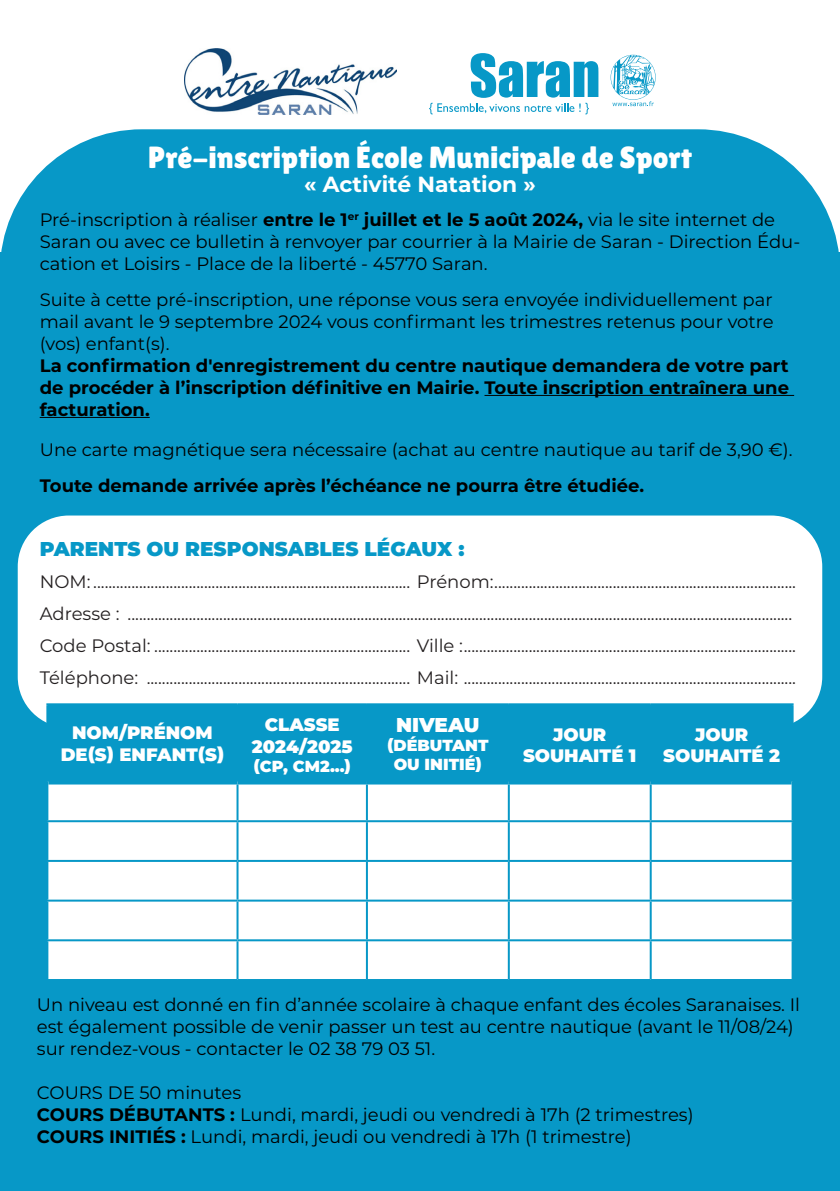
<style>
.page{position:relative;width:840px;height:1191px;background:#fff}
.page>*{position:absolute;margin:0;border:0;box-sizing:border-box;transform-origin:0 0}
.t1{font:30.6px "Lilita One";color:#fff}
.t2{font:700 21.8px "Montserrat";color:#fff}
.t3{font:900 20px "Montserrat";color:#0798c7}
.t4{font:900 20px "Montserrat";color:#fff}
.t5{font:18px/22px "Montserrat";color:#000}
.t6{font:18px/32px "Montserrat";color:#231f20}
.t7{font:700 18px/22px "Montserrat";color:#000;text-align:justify}
.t8{font:900 18px/21.6px "Montserrat";color:#fff;text-align:center}
.t9{font:900 16px/19.2px "Montserrat";color:#fff;text-align:center}
.s1{font-weight:700}
</style>
<div class="page">
<svg style="left:0;top:129px;width:839px;height:124px;background:#1ca0cb"></svg>
<div style="left:0;top:253px;width:839px;height:938px;background:#0798c7"></div>
<div style="left:18px;top:515px;width:803px;height:212px;background:#fff;border-radius:51px"></div>
<div style="left:48px;top:705px;width:743px;height:22px;background:#0798c7"></div>
<div style="left:48px;top:784px;width:743px;height:195px;background:#fff"></div>
<hr style="left:46px;top:703px;width:191px;height:2px;background:#0798c7">
<hr style="left:46px;top:705px;width:2px;height:76px;background:#0798c7">
<hr style="left:237px;top:703px;width:130px;height:2px;background:#0798c7">
<hr style="left:236px;top:705px;width:2px;height:73px;background:#0798c7">
<hr style="left:367px;top:703px;width:141px;height:2px;background:#0798c7">
<hr style="left:366px;top:705px;width:2px;height:73px;background:#0798c7">
<hr style="left:508px;top:703px;width:142px;height:2px;background:#0798c7">
<hr style="left:507px;top:705px;width:2px;height:73px;background:#0798c7">
<hr style="left:650px;top:703px;width:143px;height:2px;background:#0798c7">
<hr style="left:649px;top:705px;width:2px;height:73px;background:#0798c7">
<hr style="left:791px;top:705px;width:2px;height:76px;background:#0798c7">
<hr style="left:236px;top:784px;width:2px;height:36px;background:#0798c7">
<hr style="left:366px;top:784px;width:2px;height:36px;background:#0798c7">
<hr style="left:507px;top:784px;width:2px;height:36px;background:#0798c7">
<hr style="left:649px;top:784px;width:2px;height:36px;background:#0798c7">
<hr style="left:46px;top:820px;width:191px;height:2px;background:#0798c7">
<hr style="left:237px;top:820px;width:130px;height:2px;background:#0798c7">
<hr style="left:236px;top:822px;width:2px;height:38px;background:#0798c7">
<hr style="left:367px;top:820px;width:141px;height:2px;background:#0798c7">
<hr style="left:366px;top:822px;width:2px;height:38px;background:#0798c7">
<hr style="left:508px;top:820px;width:142px;height:2px;background:#0798c7">
<hr style="left:507px;top:822px;width:2px;height:38px;background:#0798c7">
<hr style="left:650px;top:820px;width:143px;height:2px;background:#0798c7">
<hr style="left:649px;top:822px;width:2px;height:38px;background:#0798c7">
<hr style="left:46px;top:860px;width:191px;height:2px;background:#0798c7">
<hr style="left:237px;top:860px;width:130px;height:2px;background:#0798c7">
<hr style="left:236px;top:862px;width:2px;height:37px;background:#0798c7">
<hr style="left:367px;top:860px;width:141px;height:2px;background:#0798c7">
<hr style="left:366px;top:862px;width:2px;height:37px;background:#0798c7">
<hr style="left:508px;top:860px;width:142px;height:2px;background:#0798c7">
<hr style="left:507px;top:862px;width:2px;height:37px;background:#0798c7">
<hr style="left:650px;top:860px;width:143px;height:2px;background:#0798c7">
<hr style="left:649px;top:862px;width:2px;height:37px;background:#0798c7">
<hr style="left:46px;top:899px;width:191px;height:2px;background:#0798c7">
<hr style="left:237px;top:899px;width:130px;height:2px;background:#0798c7">
<hr style="left:236px;top:901px;width:2px;height:38px;background:#0798c7">
<hr style="left:367px;top:899px;width:141px;height:2px;background:#0798c7">
<hr style="left:366px;top:901px;width:2px;height:38px;background:#0798c7">
<hr style="left:508px;top:899px;width:142px;height:2px;background:#0798c7">
<hr style="left:507px;top:901px;width:2px;height:38px;background:#0798c7">
<hr style="left:650px;top:899px;width:143px;height:2px;background:#0798c7">
<hr style="left:649px;top:901px;width:2px;height:38px;background:#0798c7">
<hr style="left:46px;top:939px;width:191px;height:2px;background:#0798c7">
<hr style="left:237px;top:939px;width:130px;height:2px;background:#0798c7">
<hr style="left:236px;top:941px;width:2px;height:38px;background:#0798c7">
<hr style="left:367px;top:939px;width:141px;height:2px;background:#0798c7">
<hr style="left:366px;top:941px;width:2px;height:38px;background:#0798c7">
<hr style="left:508px;top:939px;width:142px;height:2px;background:#0798c7">
<hr style="left:507px;top:941px;width:2px;height:38px;background:#0798c7">
<hr style="left:650px;top:939px;width:143px;height:2px;background:#0798c7">
<hr style="left:649px;top:941px;width:2px;height:38px;background:#0798c7">
<img style="left:184px;top:48px;width:212px;height:66px">
<hr style="left:484px;top:395px;width:309px;height:1px;background:#000">
<hr style="left:40px;top:417px;width:110px;height:1px;background:#000">
<svg style="left:429px;top:53px;width:169px;height:61px"></svg>
<svg style="left:610px;top:55px;width:45px;height:51px"></svg>
<h1 class="t1" style="left:148px;top:139px;width:545px">Pré-inscription École Municipale de Sport</h1>
<p class="t2" style="left:304px;top:168px;width:233px">« Activité Natation »</p>
<p class="t5" style="left:40px;top:207px;width:761px">Pré-inscription à réaliser <span class="s1">entre le 1</span><sup>er</sup> <span class="s1">juillet et le 5 août 2024,</span> via le site internet de<br>Saran ou avec ce bulletin à renvoyer par courrier à la Mairie de Saran - Direction Édu&shy;cation et Loisirs - Place de la liberté - 45770 Saran.</p>
<p class="t5" style="left:40px;top:287px;width:735px;text-align:justify">Suite à cette pré-inscription, une réponse vous sera envoyée individuellement par mail avant le 9 septembre 2024 vous confirmant les trimestres retenus pour votre (vos) enfant(s).</p>
<p class="t7" style="left:40px;top:353px;width:750px">La confirmation d'enregistrement du centre nautique demandera de votre part de procéder à l’inscription définitive en Mairie. Toute inscription entraînera une facturation.</p>
<p class="t5" style="left:40px;top:437px;width:754px">Une carte magnétique sera nécessaire (achat au centre nautique au tarif de 3,90 €).</p>
<p class="t7" style="left:40px;top:473px;width:605px">Toute demande arrivée après l’échéance ne pourra être étudiée.</p>
<p class="t3" style="left:40px;top:533px;width:426px">PARENTS OU RESPONSABLES LÉGAUX :</p>
<p class="t6" style="left:40px;top:564px;width:757px">NOM: ................................................................................... Prénom:...............................................................................<br>Adresse : ..............................................................................................................................................................................<br>Code Postal: ................................................................... Ville :.......................................................................................<br>Téléphone: ..................................................................... Mail: .......................................................................................</p>
<p class="t8" style="left:61px;top:721px;width:165px">NOM/PRÉNOM<br>DE(S) ENFANT(S)</p>
<p class="t8" style="left:252px;top:713px;width:102px">CLASSE<br>2024/2025</p>
<p class="t9" style="left:253px;top:755px;width:99px">(CP, CM2...)</p>
<p class="t4" style="left:396px;top:709px;width:85px">NIVEAU</p>
<p class="t9" style="left:387px;top:734px;width:103px">(DÉBUTANT<br>OU INITIÉ)</p>
<p class="t8" style="left:522px;top:722px;width:115px">JOUR<br>SOUHAITÉ 1</p>
<p class="t8" style="left:663px;top:722px;width:118px">JOUR<br>SOUHAITÉ 2</p>
<p class="t5" style="left:37px;top:992px;width:764px">Un niveau est donné en fin d’année scolaire à chaque enfant des écoles Saranaises. Il est également possible de venir passer un test au centre nautique (avant le 11/08/24) sur rendez-vous - contacter le 02 38 79 03 51.</p>
<p class="t5" style="left:37px;top:1080px;width:658px">COURS DE 50 minutes<br><span class="s1">COURS DÉBUTANTS :</span> Lundi, mardi, jeudi ou vendredi à 17h (2 trimestres)<br><span class="s1">COURS INITIÉS :</span> Lundi, mardi, jeudi ou vendredi à 17h (1 trimestre)</p>
</div>
